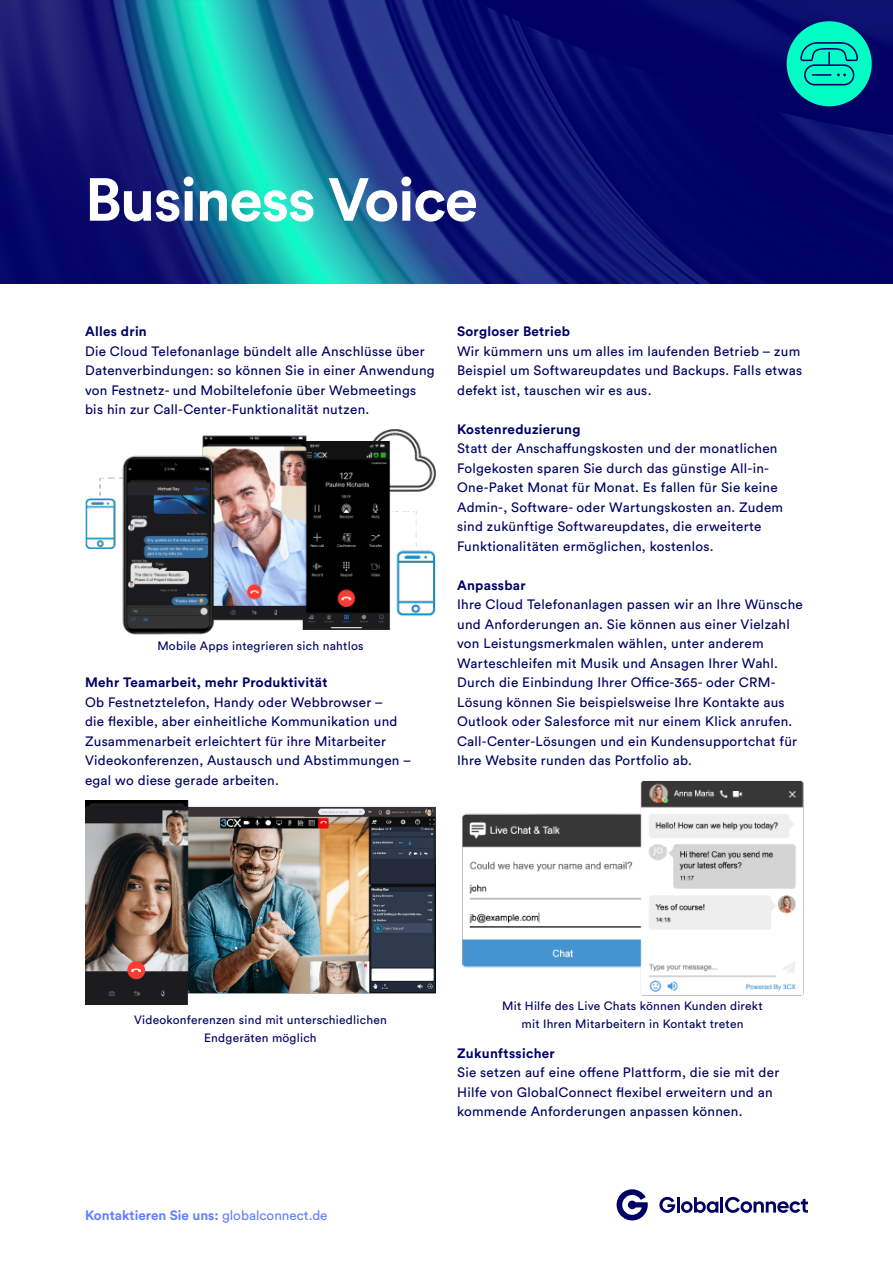
<style>
.page{position:relative;width:893px;height:1263px;background:#fff}
.page>*{position:absolute;margin:0;border:0;box-sizing:border-box;transform-origin:0 0}
.t1{font:700 60px "Circular Std";letter-spacing:-.02em;color:#fff}
.t2{font:13.5px/19.5px "Circular Std";letter-spacing:.02em;color:#000064}
.t3{font:700 13.5px "Circular Std";letter-spacing:.02em;color:#000064}
.t4{font:700 13.5px "Circular Std";color:#6080ff}
.t5{font:12px/18px "Circular Std";letter-spacing:.02em;color:#000064;text-align:center}
.s1{font-weight:400}
</style>
<div class="page">
<img style="left:0;top:0;width:893px;height:283px">
<svg style="left:659px;top:1197px;width:16px;height:16px"></svg>
<hr style="left:677px;top:1197px;width:3px;height:15px;background:#000064">
<svg style="left:681px;top:1197px;width:37px;height:16px"></svg>
<hr style="left:720px;top:1197px;width:3px;height:15px;background:#000064">
<svg style="left:725px;top:1197px;width:83px;height:16px"></svg>
<svg style="left:617px;top:1189px;width:31px;height:31px"></svg>
<div style="left:787px;top:21px;width:85px;height:85px;background:#00ffc4;border-radius:50%"></div>
<svg style="left:800px;top:42px;width:58px;height:43px"></svg>
<img style="left:85px;top:429px;width:351px;height:206px">
<img style="left:462px;top:780px;width:342px;height:216px">
<img style="left:85px;top:801px;width:351px;height:204px">
<p class="t1" style="left:85px;top:161px;width:394px">Business Voice</p>
<p class="t3" style="left:85px;top:323px;width:63px">Alles drin</p>
<p class="t2" style="left:85px;top:341px;width:351px">Die Cloud Telefonanlage bündelt alle Anschlüsse über Datenverbindungen: so können Sie in einer Anwendung von Festnetz- und Mobiltelefonie über Webmeetings bis hin zur Call-Center-Funktionalität nutzen.</p>
<p class="t5" style="left:157px;top:637px;width:208px">Mobile Apps integrieren sich nahtlos</p>
<p class="t3" style="left:85px;top:674px;width:244px">Mehr Teamarbeit, mehr Produktivität</p>
<p class="t2" style="left:85px;top:692px;width:328px">Ob Festnetztelefon, Handy oder Webbrowser –<br>die flexible, aber einheitliche Kommunikation und Zusammenarbeit erleichtert für ihre Mitarbeiter Videokonferenzen, Austausch und Abstimmungen – egal wo diese gerade arbeiten.</p>
<p class="t3" style="left:457px;top:323px;width:114px">Sorgloser Betrieb</p>
<p class="t2" style="left:457px;top:341px;width:347px">Wir kümmern uns um alles im laufenden Betrieb – zum<br>Beispiel um Softwareupdates und Backups. Falls etwas defekt ist, tauschen wir es aus.</p>
<p class="t3" style="left:457px;top:420px;width:125px">Kostenreduzierung</p>
<p class="t2" style="left:457px;top:439px;width:328px">Statt der Anschaffungskosten und der monatlichen Folgekosten sparen Sie durch das günstige All-in-One-Paket Monat für Monat. Es fallen für Sie keine Admin-, Software- oder Wartungskosten an. Zudem sind zukünftige Softwareupdates, die erweiterte Funktionalitäten ermöglichen, kostenlos.</p>
<p class="t3" style="left:457px;top:576px;width:70px">Anpassbar</p>
<p class="t2" style="left:457px;top:595px;width:347px">Ihre Cloud Telefonanlagen passen wir an Ihre Wünsche und Anforderungen an. Sie können aus einer Vielzahl von Leistungsmerkmalen wählen, unter anderem Warteschleifen mit Musik und Ansagen Ihrer Wahl.<br>Durch die Einbindung Ihrer Office-365- oder CRM-Lösung können Sie beispielsweise Ihre Kontakte aus Outlook oder Salesforce mit nur einem Klick anrufen.<br>Call-Center-Lösungen und ein Kundensupportchat für Ihre Website runden das Portfolio ab.</p>
<p class="t5" style="left:134px;top:1010px;width:254px">Videokonferenzen sind mit unterschiedlichen<br>Endgeräten möglich</p>
<p class="t4" style="left:85px;top:1207px;width:244px">Kontaktieren Sie uns: <span class="s1">globalconnect.de</span></p>
<p class="t5" style="left:502px;top:997px;width:262px">Mit Hilfe des Live Chats können Kunden direkt mit Ihren Mitarbeitern in Kontakt treten</p>
<p class="t3" style="left:457px;top:1044px;width:99px">Zukunftssicher</p>
<p class="t2" style="left:457px;top:1063px;width:324px">Sie setzen auf eine offene Plattform, die sie mit der<br>Hilfe von GlobalConnect flexibel erweitern und an kommende Anforderungen anpassen können.</p>
</div>
